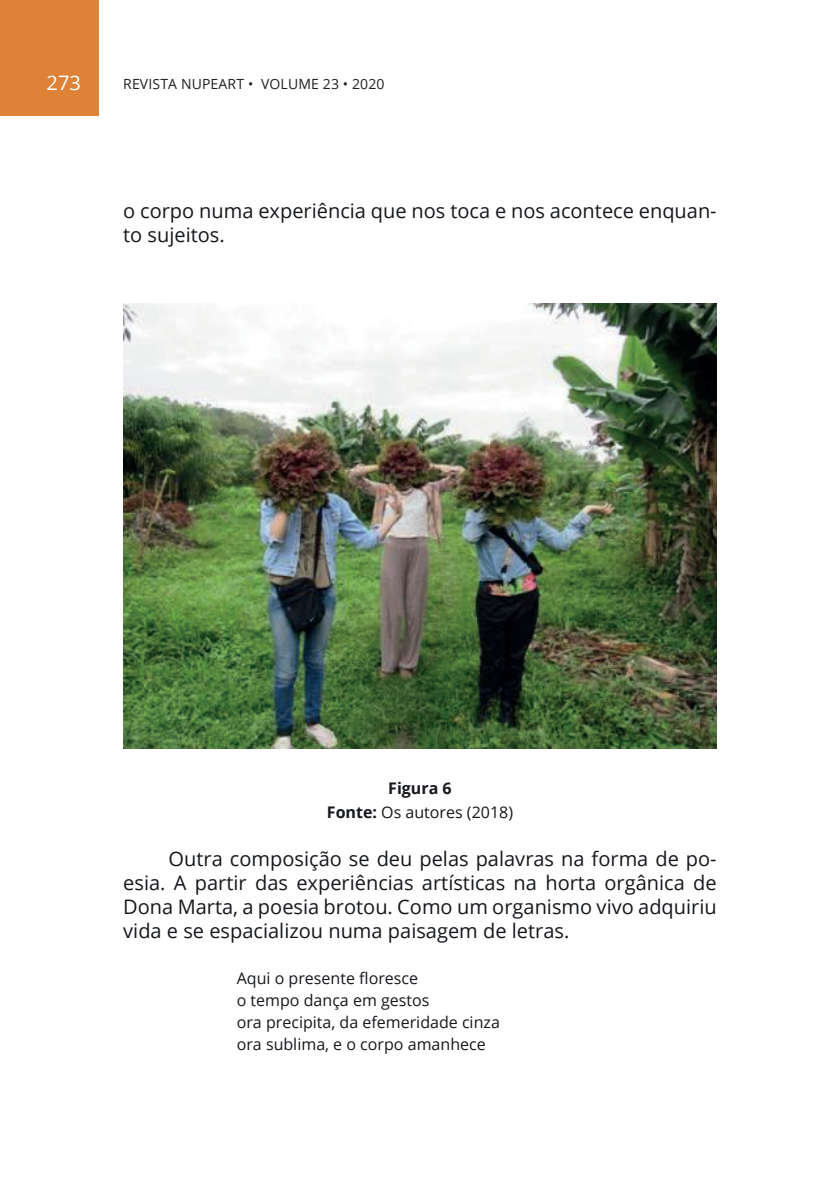
<style>
.page{position:relative;width:840px;height:1191px;background:#fff}
.page>*{position:absolute;margin:0;border:0;box-sizing:border-box;transform-origin:0 0}
.t1{font:20px/24px "Open Sans";color:#15181c}
.t2{font:20px "Open Sans";color:#fff}
.t3{font:16px/22px "Open Sans";color:#15181c;text-align:center}
.t4{font:14px "Open Sans";letter-spacing:.01em;color:#231f20}
.s1{font-weight:700}
</style>
<div class="page">
<div style="left:0;top:0;width:99px;height:115px;background:#dd8236"></div>
<img style="left:123px;top:303px;width:593px;height:445px">
<p class="t2" style="left:47px;top:69px;width:36px">273</p>
<p class="t4" style="left:123px;top:74px;width:263px">REVISTA NUPEART • VOLUME 23 • 2020</p>
<p class="t1" style="left:123px;top:198px;width:594px">o corpo numa experiência que nos toca e nos acontece enquan&shy;to sujeitos.</p>
<p class="t3" style="left:327px;top:775px;width:187px;line-height:24px"><span class="s1">Figura 6<br>Fonte:</span> Os autores (2018)</p>
<p class="t1" style="left:123px;top:846px;width:594px;text-align:justify;text-indent:45px">Outra composição se deu pelas palavras na forma de po&shy;esia. A partir das experiências artísticas na horta orgânica de Dona Marta, a poesia brotou. Como um organismo vivo adquiriu vida e se espacializou numa paisagem de letras.</p>
<p class="t3" style="left:236px;top:966px;width:264px;text-align:left">Aqui o presente floresce<br>o tempo dança em gestos<br>ora precipita, da efemeridade cinza ora sublima, e o corpo amanhece</p>
</div>
